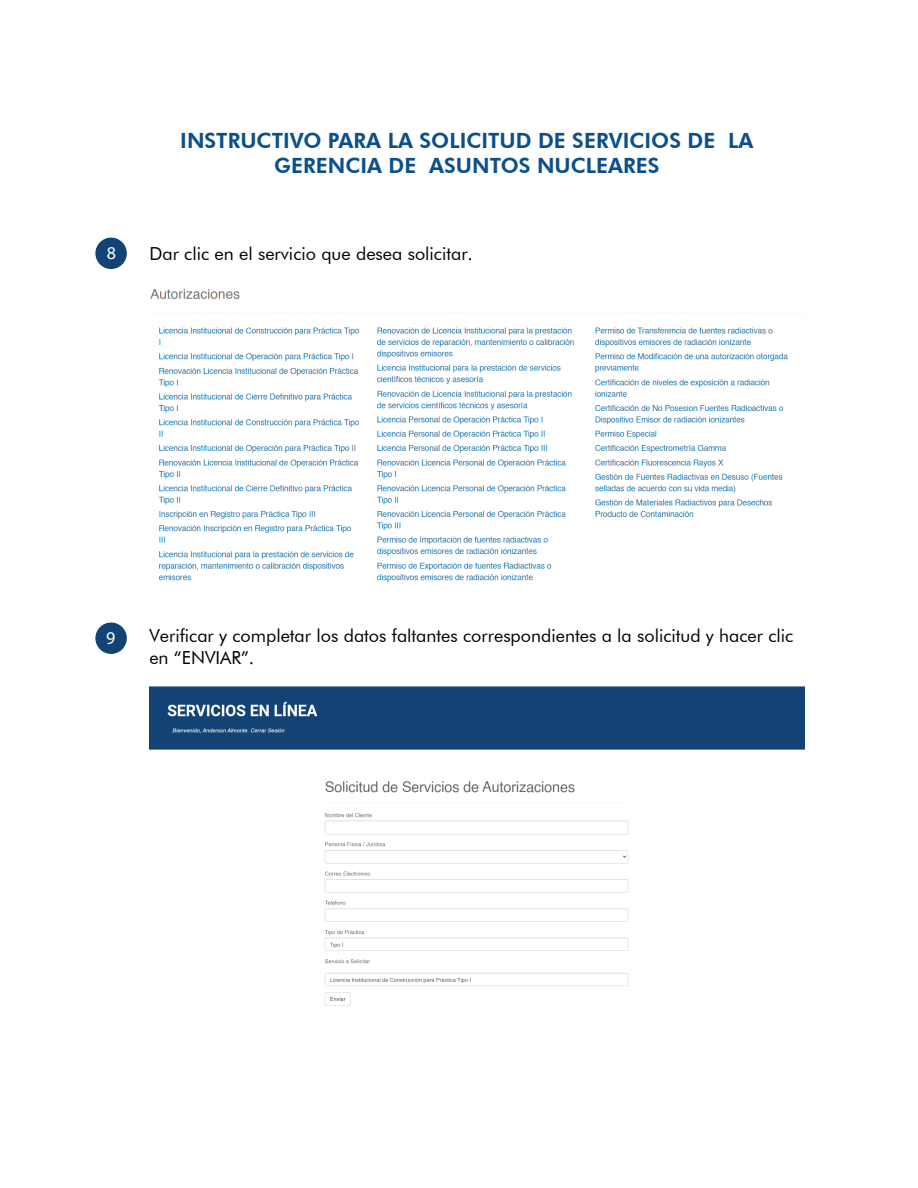
<style>
.page{position:relative;width:918px;height:1188px;background:#fff}
.page>*{position:absolute;margin:0;border:0;box-sizing:border-box;transform-origin:0 0}
.t1{font:800 21px/25.2px "Futura BT";color:#0b508c;text-align:center}
.t2{font:18px/21.6px "Futura BT";color:#000001}
.t3{font:18px "Myriad Pro";color:#fff}
</style>
<div class="page">
<div style="left:95px;top:238px;width:32px;height:31px;background:#124375;border-radius:50%"></div>
<div style="left:95px;top:623px;width:32px;height:31px;background:#124375;border-radius:50%"></div>
<img style="left:150px;top:289px;width:638px;height:293px">
<img style="left:149px;top:686px;width:656px;height:320px">
<div style="left:328px;top:854px;width:53px;height:7px;background:#fff"></div>
<div style="left:328px;top:824px;width:53px;height:7px;background:#fff"></div>
<div style="left:326px;top:880px;width:95px;height:10px;background:#fff"></div>
<div style="left:328px;top:910px;width:94px;height:10px;background:#fff"></div>
<p class="t3" style="left:107px;top:241px;width:11px">8</p>
<p class="t1" style="left:180px;top:128px;width:575px">INSTRUCTIVO PARA LA SOLICITUD DE SERVICIOS DE LA<br>GERENCIA DE ASUNTOS NUCLEARES</p>
<p class="t2" style="left:149px;top:243px;width:325px">Dar clic en el servicio que desea solicitar.</p>
<p class="t3" style="left:106px;top:626px;width:11px">9</p>
<p class="t2" style="left:149px;top:625px;width:645px">Verificar y completar los datos faltantes correspondientes a la solicitud y hacer clic en “ENVIAR”.</p>
</div>
